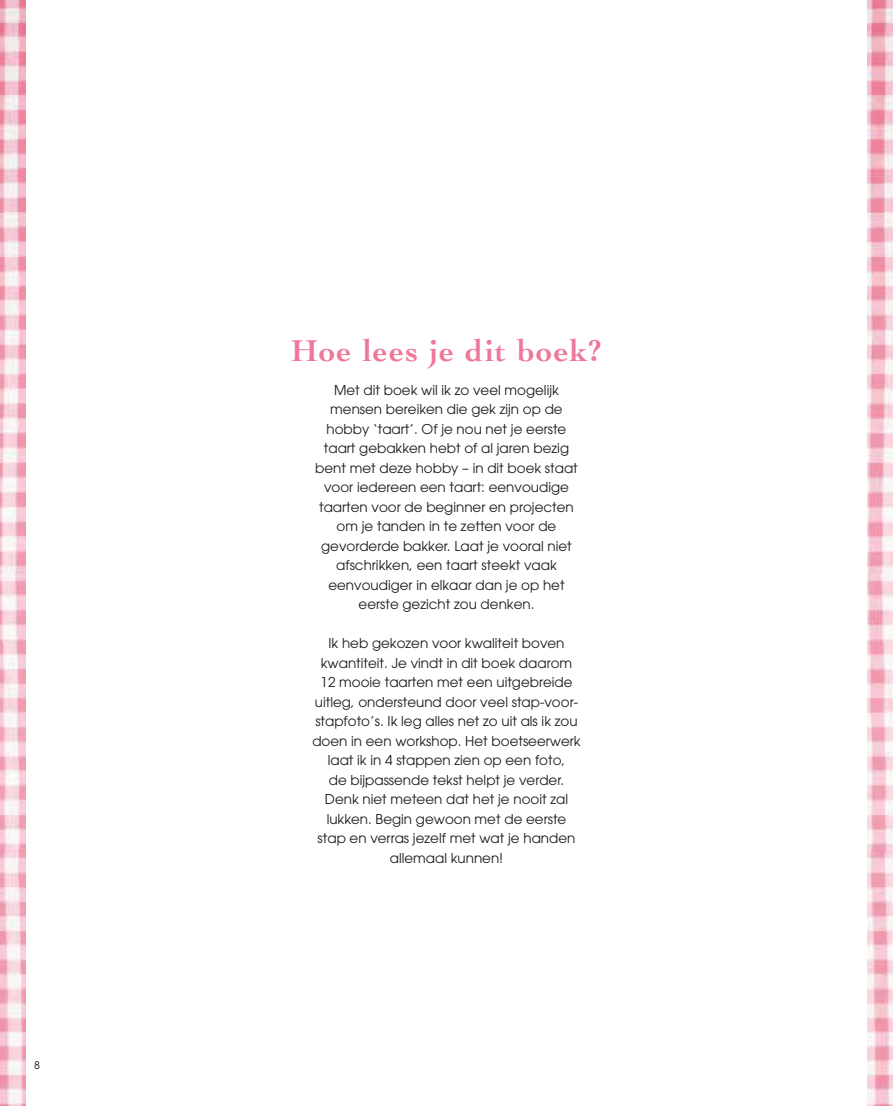
<style>
.page{position:relative;width:893px;height:1106px;background:#fff}
.page>*{position:absolute;margin:0;border:0;box-sizing:border-box;transform-origin:0 0}
.t1{font:700 31.5px "Cochin";letter-spacing:.05em;color:#ee7899}
.t2{font:13.5px/19.5px "Avant Garde";color:#1a1a18;text-align:center}
.t3{font:10.5px "Avant Garde";color:#1a1a18}
</style>
<div class="page">
<img style="left:0;top:0;width:26px;height:1106px">
<img style="left:867px;top:0;width:26px;height:1106px">
<p class="t3" style="left:34px;top:1058px;width:7px">8</p>
<h1 class="t1" style="left:291px;top:332px;width:312px">Hoe lees je dit boek?</h1>
<p class="t2" style="left:315px;top:380px;width:264px">Met dit boek wil ik zo veel mogelijk mensen bereiken die gek zijn op de hobby ‘taart’. Of je nou net je eerste taart gebakken hebt of al jaren bezig bent met deze hobby – in dit boek staat voor iedereen een taart: eenvoudige taarten voor de beginner en projecten om je tanden in te zetten voor de gevorderde bakker. Laat je vooral niet afschrikken, een taart steekt vaak eenvoudiger in elkaar dan je op het eerste gezicht zou denken.</p>
<p class="t2" style="left:312px;top:633px;width:270px">Ik heb gekozen voor kwaliteit boven kwantiteit. Je vindt in dit boek daarom 12 mooie taarten met een uitgebreide uitleg, ondersteund door veel stap-voor&shy;stapfoto’s. Ik leg alles net zo uit als ik zou doen in een workshop. Het boetseerwerk laat ik in 4 stappen zien op een foto,<br>de bijpassende tekst helpt je verder.<br>Denk niet meteen dat het je nooit zal lukken. Begin gewoon met de eerste stap en verras jezelf met wat je handen allemaal kunnen!</p>
</div>
